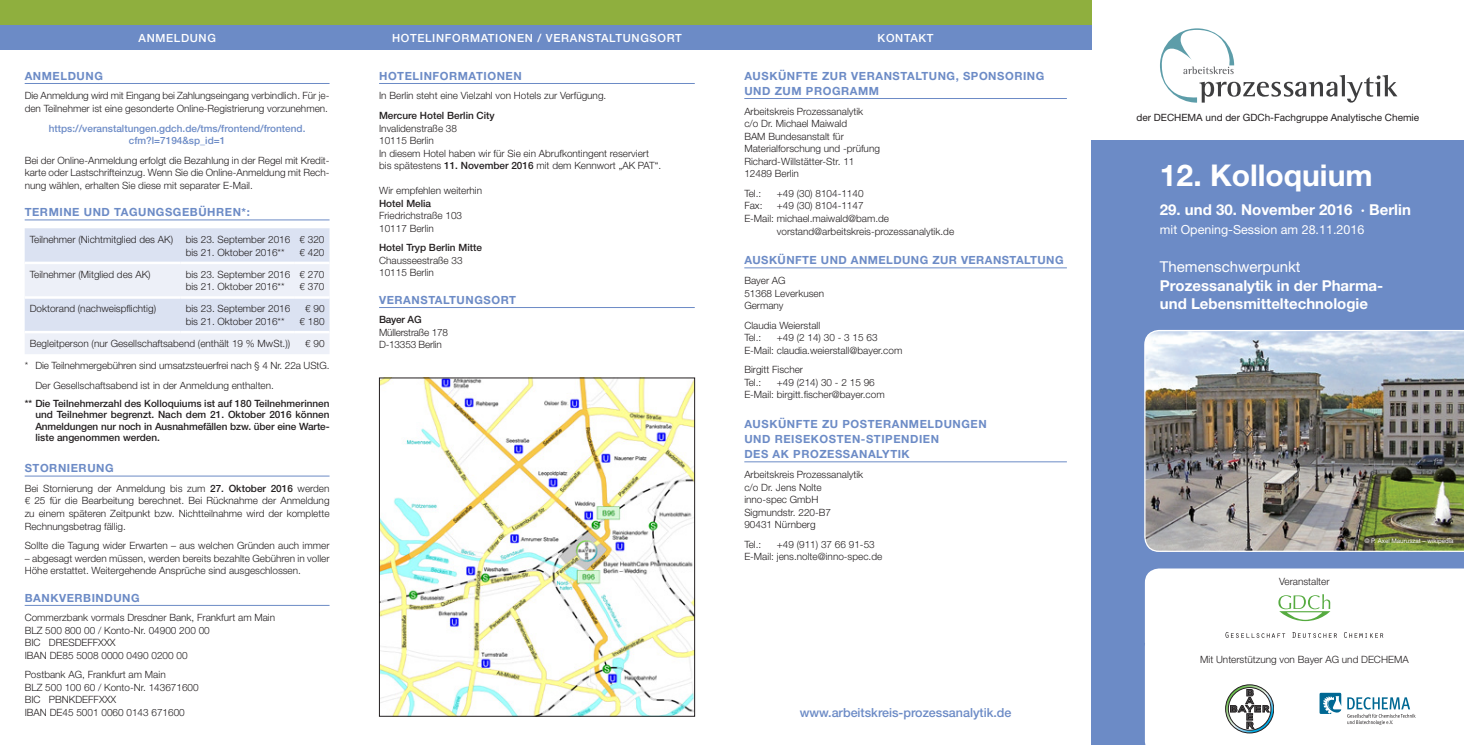
<style>
.page{position:relative;width:1464px;height:745px;background:#fff}
.page>*{position:absolute;margin:0;border:0;box-sizing:border-box;transform-origin:0 0}
.t1{font:700 30px "Helvetica Neue";color:#fff}
.t2{font:700 15px/18.8px "Helvetica Neue";color:#fff}
.t3{font:15px "Helvetica Neue";color:#fff}
.t4{font:500 12.5px "Helvetica Neue";color:#6c8bc6}
.t5{font:12.5px "Helvetica Neue";color:#fff}
.t6{font:700 11.25px/15px "Helvetica Neue";letter-spacing:.05em;color:#6c8bc6}
.t7{font:500 11.25px "Helvetica Neue";letter-spacing:.06em;color:#fff}
.t8{font:300 10px/12.5px "Helvetica Neue";color:#231f20}
.t9{font:500 10px/11.2px "Helvetica Neue";color:#231f20;text-align:justify}
.t10{font:500 10px/12.5px "Helvetica Neue";color:#6c8bc6;text-align:center}
.t11{font:10px "Helvetica Neue";color:#231f20}
.t12{font:300 10px/12.5px "Helvetica Neue";letter-spacing:-.02em;color:#231f20}
.t13{font:6.25px "Helvetica Neue";color:#fff}
.s1{font-family:"Helvetica"}
.s2{font-weight:500}
</style>
<div class="page">
<div style="left:1091px;top:140px;width:372px;height:604px;background:#6c8bc6"></div>
<svg style="left:1160px;top:28px;width:237px;height:75px"></svg>
<img style="left:1144px;top:330px;width:319px;height:222px">
<div style="left:0;top:0;width:1091px;height:50px;background:#6c8bc6"></div>
<div style="left:0;top:0;width:1091px;height:25px;background:#8faf3e"></div>
<hr style="left:744px;top:98px;width:322px;height:1px;background:#6c8bc6">
<hr style="left:744px;top:267px;width:322px;height:1px;background:#6c8bc6">
<hr style="left:744px;top:461px;width:322px;height:1px;background:#6c8bc6">
<hr style="left:379px;top:83px;width:315px;height:1px;background:#6c8bc6">
<hr style="left:379px;top:307px;width:315px;height:1px;background:#6c8bc6">
<hr style="left:25px;top:83px;width:304px;height:1px;background:#6c8bc6">
<hr style="left:25px;top:219px;width:304px;height:1px;background:#6c8bc6">
<hr style="left:25px;top:475px;width:304px;height:1px;background:#6c8bc6">
<hr style="left:25px;top:604px;width:304px;height:1px;background:#6c8bc6">
<svg style="left:25px;top:228px;width:304px;height:126px;background:#e3e8f4"></svg>
<hr style="left:25px;top:261px;width:156px;height:3px;background:#fff">
<hr style="left:181px;top:261px;width:113px;height:3px;background:#fff">
<hr style="left:294px;top:261px;width:35px;height:3px;background:#fff">
<hr style="left:25px;top:296px;width:156px;height:2px;background:#fff">
<hr style="left:181px;top:296px;width:113px;height:2px;background:#fff">
<hr style="left:294px;top:296px;width:35px;height:2px;background:#fff">
<hr style="left:25px;top:330px;width:156px;height:3px;background:#fff">
<hr style="left:181px;top:330px;width:113px;height:3px;background:#fff">
<hr style="left:294px;top:330px;width:35px;height:3px;background:#fff">
<svg style="left:1144px;top:568px;width:319px;height:176px;background:#f6f8f8"></svg>
<img style="left:381px;top:379px;width:312px;height:335px">
<div style="left:379px;top:377px;width:316px;height:339px;border:1px solid #231f20"></div>
<p class="t7" style="left:138px;top:31px;width:79px">ANMELDUNG</p>
<p class="t7" style="left:392px;top:31px;width:291px">HOTELINFORMATIONEN / VERANSTALTUNGSORT</p>
<p class="t7" style="left:877px;top:31px;width:57px">KONTAKT</p>
<p class="t6" style="left:744px;top:68px;width:301px">AUSKÜNFTE ZUR VERANSTALTUNG, SPONSORING<br>UND ZUM PROGRAMM</p>
<p class="t8" style="left:744px;top:105px;width:137px">Arbeitskreis Prozessanalytik<br>c/o Dr. Michael Maiwald<br>BAM Bundesanstalt für<br>Materialforschung und -prüfung<br>Richard-Willstätter-Str. 11<br>12489 Berlin</p>
<p class="t8" style="left:744px;top:187px;width:19px">Tel.:</p>
<p class="t8" style="left:777px;top:187px;width:88px">+49 (30) 8104-1140</p>
<p class="t8" style="left:744px;top:199px;width:20px">Fax:</p>
<p class="t8" style="left:777px;top:199px;width:88px">+49 (30) 8104-1147</p>
<p class="t8" style="left:744px;top:212px;width:146px">E-Mail: michael.maiwald@bam.de</p>
<p class="t8" style="left:777px;top:224px;width:179px">vorstand@arbeitskreis-prozessanalytik.de</p>
<p class="t6" style="left:744px;top:252px;width:321px">AUSKÜNFTE UND ANMELDUNG ZUR VERANSTALTUNG</p>
<p class="t8" style="left:744px;top:274px;width:81px">Bayer AG<br>51368 Leverkusen<br>Germany</p>
<p class="t8" style="left:744px;top:318px;width:77px">Claudia Weierstall<br>Tel.:</p>
<p class="t6" style="left:25px;top:68px;width:80px">ANMELDUNG</p>
<p class="t8" style="left:25px;top:89px;width:306px">Die Anmeldung wird mit Eingang bei Zahlungseingang verbindlich. Für je&shy;den Teilnehmer ist eine gesonderte Online-Registrierung vorzunehmen.</p>
<p class="t10" style="left:49px;top:121px;width:258px">https://veranstaltungen.gdch.de/tms/frontend/frontend. cfm?l=7194&amp;sp_id=1</p>
<p class="t8" style="left:25px;top:153px;width:306px;text-align:justify">Bei der Online-Anmeldung erfolgt die Bezahlung in der Regel mit Kredit&shy;karte oder Lastschrifteinzug. Wenn Sie die Online-Anmeldung mit Rech&shy;nung wählen, erhalten Sie diese mit separater E-Mail.</p>
<p class="t6" style="left:25px;top:204px;width:227px">TERMINE UND TAGUNGSGEBÜHREN*:</p>
<p class="t8" style="left:30px;top:233px;width:145px">Teilnehmer (Nichtmitglied des AK)</p>
<p class="t8" style="left:186px;top:233px;width:106px">bis 23. September 2016 bis 21. Oktober 2016**</p>
<p class="t8" style="left:299px;top:233px;width:27px"><span class="s1">€</span> 320 <span class="s1">€</span> 420</p>
<p class="t8" style="left:30px;top:268px;width:122px">Teilnehmer (Mitglied des AK)</p>
<p class="t8" style="left:186px;top:268px;width:106px">bis 23. September 2016 bis 21. Oktober 2016**</p>
<p class="t8" style="left:299px;top:268px;width:27px"><span class="s1">€</span> 270 <span class="s1">€</span> 370</p>
<p class="t8" style="left:30px;top:302px;width:128px">Doktorand (nachweispflichtig)</p>
<p class="t8" style="left:186px;top:302px;width:106px">bis 23. September 2016 bis 21. Oktober 2016**</p>
<p class="t8" style="left:299px;top:302px;width:27px;text-align:center"><span class="s1">€</span> 90 <span class="s1">€</span> 180</p>
<p class="t8" style="left:30px;top:337px;width:262px">Begleitperson (nur Gesellschaftsabend (enthält 19 % MwSt.))</p>
<p class="t8" style="left:305px;top:337px;width:21px"><span class="s1">€</span> 90</p>
<p class="t8" style="left:35px;top:355px;width:296px;line-height:19.6px;text-indent:-11px">* Die Teilnehmergebühren sind umsatzsteuerfrei nach § 4 Nr. 22a UStG.<br>Der Gesellschaftsabend ist in der Anmeldung enthalten.</p>
<p class="t9" style="left:35px;top:397px;width:296px;text-indent:-11px">** Die Teilnehmerzahl des Kolloquiums ist auf 180 Teilnehmerinnen und Teilnehmer begrenzt. Nach dem 21. Oktober 2016 können Anmeldungen nur noch in Ausnahmefällen bzw. über eine Warte&shy;liste angenommen werden.</p>
<p class="t6" style="left:25px;top:460px;width:90px">STORNIERUNG</p>
<p class="t8" style="left:25px;top:481px;width:306px;text-align:justify">Bei Stornierung der Anmeldung bis zum <span class="s2">27. Oktober 2016</span> werden <span class="s1">€</span> 25 für die Bearbeitung berechnet. Bei Rücknahme der Anmeldung zu einem späteren Zeitpunkt bzw. Nichtteilnahme wird der komplette Rechnungsbetrag fällig.</p>
<p class="t8" style="left:25px;top:538px;width:306px">Sollte die Tagung wider Erwarten – aus welchen Gründen auch immer</p>
<p class="t8" style="left:25px;top:551px;width:306px">– abgesagt werden müssen, werden bereits bezahlte Gebühren in voller<br>Höhe erstattet. Weitergehende Ansprüche sind ausgeschlossen.</p>
<p class="t6" style="left:25px;top:589px;width:117px">BANKVERBINDUNG</p>
<p class="t8" style="left:25px;top:611px;width:252px">Commerzbank vormals Dresdner Bank, Frankfurt am Main BLZ 500 800 00 / Konto-Nr. 04900 200 00<br>BIC DRESDEFFXXX<br>IBAN DE85 5008 0000 0490 0200 00</p>
<p class="t8" style="left:25px;top:668px;width:175px">Postbank AG, Frankfurt am Main<br>BLZ 500 100 60 / Konto-Nr. 143671600<br>BIC PBNKDEFFXXX<br>IBAN DE45 5001 0060 0143 671600</p>
<p class="t6" style="left:379px;top:68px;width:144px">HOTELINFORMATIONEN</p>
<p class="t8" style="left:379px;top:89px;width:229px">In Berlin steht eine Vielzahl von Hotels zur Verfügung.</p>
<p class="t9" style="left:379px;top:110px;width:117px">Mercure Hotel Berlin City</p>
<p class="t8" style="left:379px;top:121px;width:283px">Invalidenstraße 38<br>10115 Berlin<br>In diesem Hotel haben wir für Sie ein Abrufkontingent reserviert bis spätestens <span class="s2">11. November 2016</span> mit dem Kennwort „AK PAT“.</p>
<p class="t8" style="left:379px;top:184px;width:105px">Wir empfehlen weiterhin</p>
<p class="t9" style="left:379px;top:197px;width:54px">Hotel Melia</p>
<p class="t8" style="left:379px;top:209px;width:84px">Friedrichstraße 103<br>10117 Berlin</p>
<p class="t9" style="left:379px;top:242px;width:104px">Hotel Tryp Berlin Mitte</p>
<p class="t8" style="left:379px;top:253px;width:85px">Chausseestraße 33<br>10115 Berlin</p>
<p class="t6" style="left:379px;top:292px;width:138px">VERANSTALTUNGSORT</p>
<p class="t9" style="left:379px;top:314px;width:44px">Bayer AG</p>
<p class="t12" style="left:379px;top:325px;width:70px">Müllerstraße 178<br>D-13353 Berlin</p>
<p class="t8" style="left:744px;top:331px;width:159px;text-indent:32px">+49 (2 14) 30 - 3 15 63<br>E-Mail: claudia.weierstall@bayer.com</p>
<p class="t8" style="left:744px;top:363px;width:60px">Birgitt Fischer<br>Tel.:</p>
<p class="t8" style="left:744px;top:375px;width:142px;text-indent:32px">+49 (214) 30 - 2 15 96<br>E-Mail: birgitt.fischer@bayer.com</p>
<p class="t6" style="left:744px;top:416px;width:244px">AUSKÜNFTE ZU POSTERANMELDUNGEN<br>UND REISEKOSTEN-STIPENDIEN<br>DES AK PROZESSANALYTIK</p>
<p class="t8" style="left:744px;top:467px;width:120px">Arbeitskreis Prozessanalytik c/o Dr. Jens Nolte inno-spec GmbH<br>Sigmundstr. 220-B7<br>90431 Nürnberg</p>
<p class="t8" style="left:744px;top:537px;width:19px">Tel.:</p>
<p class="t8" style="left:744px;top:537px;width:139px;text-indent:32px">+49 (911) 37 66 91-53<br>E-Mail: jens.nolte@inno-spec.de</p>
<p class="t4" style="left:799px;top:704px;width:213px">www.arbeitskreis-prozessanalytik.de</p>
<p class="t11" style="left:1136px;top:111px;width:284px">der DECHEMA und der GDCh-Fachgruppe Analytische Chemie</p>
<h1 class="t1" style="left:1159px;top:157px;width:214px">12. Kolloquium</h1>
<h2 class="t2" style="left:1159px;top:200px;width:252px">29. und 30. November 2016 · Berlin</h2>
<p class="t5" style="left:1159px;top:222px;width:206px">mit Opening-Session am 28.11.2016</p>
<h2 class="t3" style="left:1159px;top:257px;width:142px">Themenschwerpunkt</h2>
<h2 class="t2" style="left:1159px;top:275px;width:225px">Prozessanalytik in der Pharma&shy;und Lebensmitteltechnologie</h2>
<p class="t8" style="left:1279px;top:574px;width:52px">Veranstalter</p>
<p class="t13" style="left:1364px;top:536px;width:91px">© P. Axel Mauruszat – wikipedia</p>
<p class="t8" style="left:1200px;top:652px;width:210px">Mit Unterstützung von Bayer AG und DECHEMA</p>
</div>
